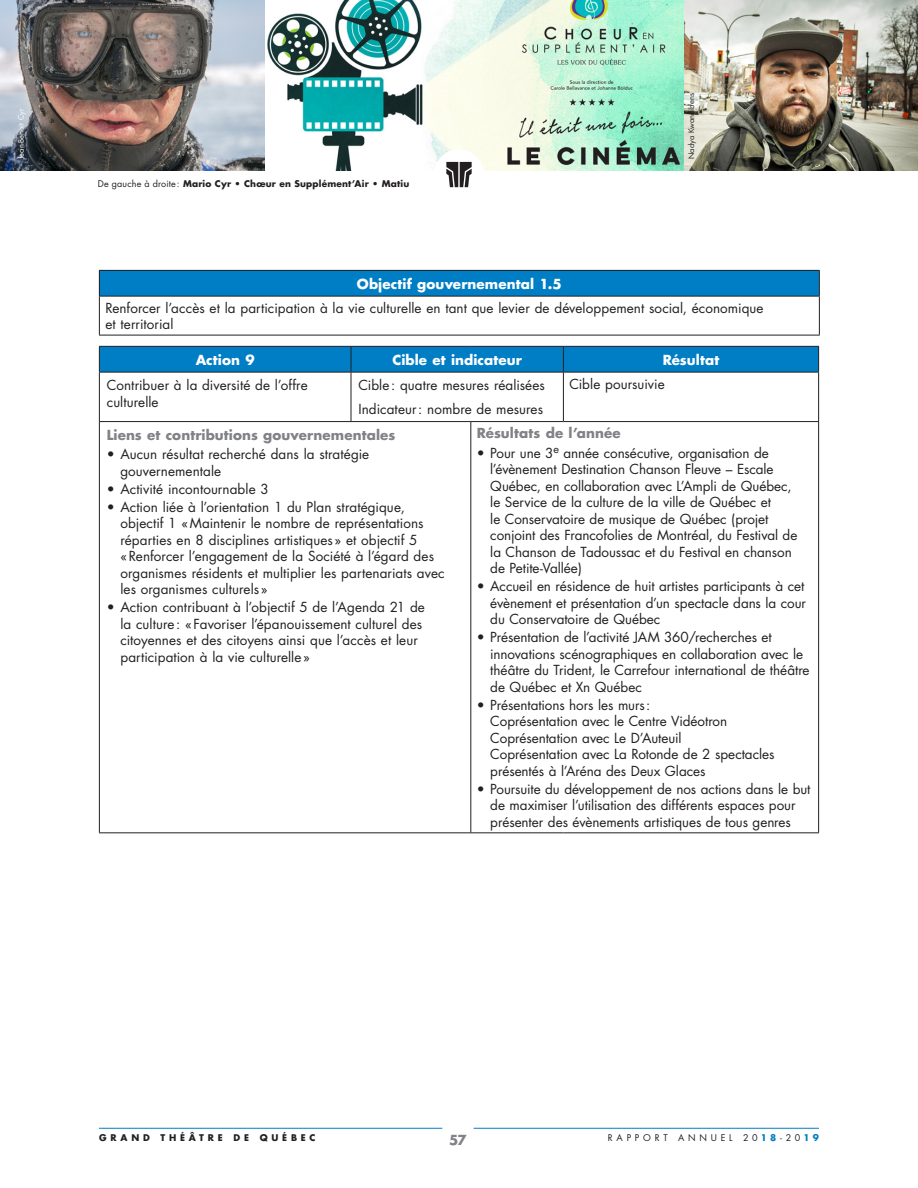
<style>
.page{position:relative;width:918px;height:1188px;background:#fff}
.page>*{position:absolute;margin:0;border:0;box-sizing:border-box;transform-origin:0 0}
.TC_Action{font:13.5px/16.5px "Futura";color:#231f20}
.STi-1a{font:700 13.5px "Futura";letter-spacing:.005em;color:#808285}
.Action_Ti_blanc{font:700 13.5px "Futura";letter-spacing:.005em;color:#fff}
.STi-Action{font:700 13.5px "Futura";letter-spacing:.01em;color:#fff}
.Vignette{font:700 9px "Futura";letter-spacing:.025em;color:#231f20}
.t1{font:9px "Futura";letter-spacing:.42em;color:#231f20}
.Vignette-2{font:700 9px "Futura";letter-spacing:.42em;color:#231f20}
.Crédit3{font:7.5px "Futura";color:#231f20}
.Crédit3-2{font:7.5px "Futura";color:#fff}
.s1{font-weight:400}
.s2{font-weight:700;color:#007ec5}
</style>
<div class="page">
<img style="left:0;top:0;width:265px;height:171px">
<img style="left:684px;top:0;width:234px;height:171px">
<svg style="left:267px;top:0;width:417px;height:171px"></svg>
<hr style="left:99px;top:1128px;width:343px;height:1px;background:#007ec5">
<hr style="left:474px;top:1128px;width:345px;height:1px;background:#007ec5">
<div style="left:434px;top:149px;width:50px;height:51px;background:#fff;border-radius:50%"></div>
<svg style="left:446px;top:162px;width:26px;height:25px"></svg>
<div style="left:99px;top:270px;width:720px;height:26px;background:#007ec5"></div>
<hr style="left:99px;top:297px;width:1px;height:38px;background:#231f20">
<hr style="left:819px;top:297px;width:1px;height:38px;background:#231f20">
<hr style="left:99px;top:335px;width:721px;height:1px;background:#231f20">
<hr style="left:99px;top:270px;width:721px;height:1px;background:#231f20">
<svg style="left:99px;top:271px;width:1px;height:25px"></svg>
<svg style="left:819px;top:271px;width:1px;height:25px"></svg>
<hr style="left:99px;top:296px;width:721px;height:1px;background:#231f20">
<hr style="left:99px;top:372px;width:1px;height:49px;background:#231f20">
<hr style="left:351px;top:372px;width:1px;height:49px;background:#231f20">
<hr style="left:563px;top:372px;width:1px;height:49px;background:#231f20">
<hr style="left:818px;top:372px;width:1px;height:49px;background:#231f20">
<hr style="left:99px;top:421px;width:252px;height:1px;background:#231f20">
<hr style="left:99px;top:422px;width:1px;height:410px;background:#231f20">
<hr style="left:351px;top:421px;width:120px;height:1px;background:#231f20">
<hr style="left:471px;top:421px;width:92px;height:1px;background:#231f20">
<hr style="left:470px;top:422px;width:1px;height:410px;background:#231f20">
<hr style="left:563px;top:421px;width:256px;height:1px;background:#231f20">
<hr style="left:818px;top:422px;width:1px;height:410px;background:#231f20">
<hr style="left:99px;top:832px;width:252px;height:1px;background:#231f20">
<hr style="left:351px;top:832px;width:120px;height:1px;background:#231f20">
<hr style="left:471px;top:832px;width:92px;height:1px;background:#231f20">
<hr style="left:563px;top:832px;width:256px;height:1px;background:#231f20">
<svg style="left:99px;top:346px;width:720px;height:26px;background:#0278bb"></svg>
<hr style="left:99px;top:372px;width:252px;height:1px;background:#231f20">
<hr style="left:351px;top:372px;width:120px;height:1px;background:#231f20">
<hr style="left:471px;top:372px;width:92px;height:1px;background:#231f20">
<hr style="left:563px;top:372px;width:256px;height:1px;background:#231f20">
<p class="Crédit3-2" style="left:16px;top:159px;width:52px;rotate:-90deg">Jean-Benoit Cyr</p>
<p class="Vignette" style="left:98px;top:178px;width:313px"><span class="s1">De gauche à droite:</span> Mario Cyr • Chœur en Supplément’Air • Matiu</p>
<p class="Crédit3" style="left:686px;top:159px;width:67px;rotate:-90deg">Nadya Kwandibens</p>
<p class="STi-Action" style="left:357px;top:275px;width:206px">Objectif gouvernemental 1.5</p>
<p class="TC_Action" style="left:105px;top:300px;width:660px">Renforcer l’accès et la participation à la vie culturelle en tant que levier de développement social, économique et territorial</p>
<p class="Action_Ti_blanc" style="left:196px;top:351px;width:60px">Action 9</p>
<p class="Action_Ti_blanc" style="left:392px;top:351px;width:131px">Cible et indicateur</p>
<p class="Action_Ti_blanc" style="left:663px;top:351px;width:58px">Résultat</p>
<p class="TC_Action" style="left:107px;top:377px;width:202px">Contribuer à la diversité de l’offre culturelle</p>
<p class="TC_Action" style="left:358px;top:377px;width:188px">Cible: quatre mesures réalisées</p>
<p class="TC_Action" style="left:358px;top:401px;width:186px">Indicateur: nombre de mesures</p>
<p class="TC_Action" style="left:569px;top:376px;width:97px">Cible poursuivie</p>
<p class="STi-1a" style="left:107px;top:426px;width:290px">Liens et contributions gouvernementales</p>
<p class="TC_Action" style="left:120px;top:446px;width:250px;text-indent:-14px">• Aucun résultat recherché dans la stratégie gouvernementale</p>
<p class="TC_Action" style="left:107px;top:481px;width:163px">• Activité incontournable 3</p>
<p class="TC_Action" style="left:120px;top:499px;width:326px;text-indent:-14px">• Action liée à l’orientation 1 du Plan stratégique, objectif 1 «Maintenir le nombre de représentations réparties en 8 disciplines artistiques » et objectif 5 «Renforcer l’engagement de la Société à l’égard des organismes résidents et multiplier les partenariats avec les organismes culturels »</p>
<p class="TC_Action" style="left:120px;top:599px;width:306px;text-indent:-14px">• Action contribuant à l’objectif 5 de l’Agenda 21 de la culture: « Favoriser l’épanouissement culturel des citoyennes et des citoyens ainsi que l’accès et leur participation à la vie culturelle»</p>
<p class="STi-1a" style="left:477px;top:424px;width:145px">Résultats de l’année</p>
<p class="TC_Action" style="left:490px;top:445px;width:309px;text-indent:-14px">• Pour une 3<sup>e</sup> année consécutive, organisation de l’évènement Destination Chanson Fleuve – Escale Québec, en collaboration avec L’Ampli de Québec, le Service de la culture de la ville de Québec et<br>le Conservatoire de musique de Québec (projet conjoint des Francofolies de Montréal, du Festival de la Chanson de Tadoussac et du Festival en chanson de Petite-Vallée)</p>
<p class="TC_Action" style="left:490px;top:578px;width:317px;text-indent:-14px">• Accueil en résidence de huit artistes participants à cet évènement et présentation d’un spectacle dans la cour du Conservatoire de Québec</p>
<p class="TC_Action" style="left:490px;top:629px;width:321px;text-indent:-14px">• Présentation de l’activité JAM 360/recherches et innovations scénographiques en collaboration avec le théâtre du Trident, le Carrefour international de théâtre de Québec et Xn Québec</p>
<p class="TC_Action" style="left:490px;top:697px;width:286px;text-indent:-14px">• Présentations hors les murs:<br>Coprésentation avec le Centre Vidéotron Coprésentation avec Le D’Auteuil<br>Coprésentation avec La Rotonde de 2 spectacles présentés à l’Aréna des Deux Glaces</p>
<p class="TC_Action" style="left:477px;top:781px;width:335px;text-align:center">• Poursuite du développement de nos actions dans le but de maximiser l’utilisation des différents espaces pour présenter des évènements artistiques de tous genres</p>
<p class="Vignette-2" style="left:99px;top:1132px;width:218px">GRAND THÉÂTRE DE QUÉBEC</p>
<p class="STi-1a" style="left:449px;top:1131px;width:19px">57</p>
<p class="t1" style="left:608px;top:1132px;width:213px">RAPPORT ANNUEL 20<span class="s2">18</span>-20<span class="s2">19</span></p>
</div>
